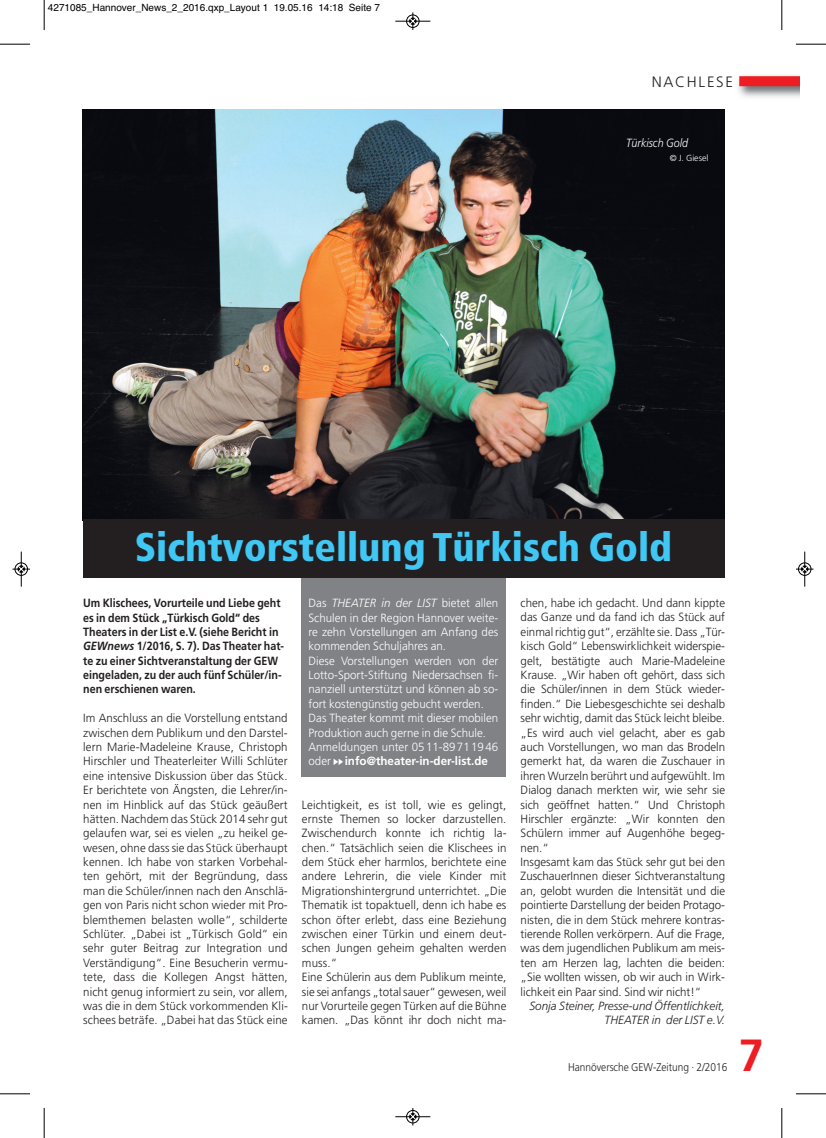
<style>
.page{position:relative;width:826px;height:1138px;background:#fff}
.page>*{position:absolute;margin:0;border:0;box-sizing:border-box;transform-origin:0 0}
.t1{font:700 45px "Frutiger";color:#ee1d23}
.t2{font:900 condensed 40px "Frutiger";color:#40c7f4}
.t3{font:300 15px "Frutiger";letter-spacing:.115em;color:#231f20}
.t4{font:300 11.88px/14.4px "Frutiger";color:#231f20}
.t5{font:300 11.88px/14.4px "Frutiger";color:#fff}
.t6{font:700 11.88px/14.4px "Frutiger";color:#231f20;scale:.9 1}
.t7{font:italic 300 11.88px/14.4px "Frutiger";color:#231f20;text-align:right}
.t8{font:italic 300 11.88px "Frutiger";color:#fff;scale:.9 1}
.t9{font:300 11.25px "Frutiger";color:#231f20;scale:.9 1}
.t10{font:10px "Helvetica";color:#000}
.t11{font:300 8.75px "Frutiger";color:#fff}
.s1{font-style:italic}
.s2{font-family:"Mathematical Pi Six";font-weight:400;font-size:8.75px}
.s3{font-weight:700}
</style>
<div class="page">
<img style="left:738px;top:75px;width:61px;height:23px">
<div style="left:739px;top:76px;width:60px;height:10px;background:#ee1d23"></div>
<div style="left:301px;top:578px;width:204px;height:198px;background:#808285"></div>
<img style="left:82px;top:110px;width:642px;height:409px">
<div style="left:82px;top:519px;width:642px;height:59px;background:#231f20"></div>
<hr style="left:44px;top:0;width:1px;height:30px;background:#000">
<hr style="left:0;top:44px;width:30px;height:1px;background:#000">
<hr style="left:781px;top:0;width:1px;height:30px;background:#000">
<hr style="left:795px;top:44px;width:30px;height:1px;background:#000">
<hr style="left:44px;top:1107px;width:1px;height:30px;background:#000">
<hr style="left:0;top:1093px;width:30px;height:1px;background:#000">
<hr style="left:781px;top:1107px;width:1px;height:30px;background:#000">
<hr style="left:795px;top:1093px;width:30px;height:1px;background:#000">
<hr style="left:395px;top:21px;width:35px;height:1px;background:#000">
<div style="left:406px;top:15px;width:13px;height:13px;border:1px solid #000;border-radius:50%"></div>
<svg style="left:409px;top:12px;width:7px;height:18px"></svg>
<div style="left:406px;top:1109px;width:13px;height:14px;border:1px solid #fff;border-radius:50%"></div>
<hr style="left:395px;top:1116px;width:35px;height:1px;background:#000">
<div style="left:406px;top:1109px;width:13px;height:13px;border:1px solid #000;border-radius:50%"></div>
<svg style="left:409px;top:1108px;width:7px;height:17px"></svg>
<hr style="left:21px;top:551px;width:1px;height:35px;background:#000">
<div style="left:15px;top:562px;width:13px;height:13px;border:1px solid #000;border-radius:50%"></div>
<svg style="left:12px;top:565px;width:18px;height:7px"></svg>
<div style="left:797px;top:562px;width:14px;height:13px;border:1px solid #fff;border-radius:50%"></div>
<hr style="left:804px;top:551px;width:1px;height:35px;background:#000">
<div style="left:798px;top:562px;width:12px;height:13px;border:1px solid #000;border-radius:50%"></div>
<svg style="left:796px;top:565px;width:17px;height:7px"></svg>
<p class="t10" style="left:48px;top:2px;width:333px">4271085_Hannover_News_2_2016.qxp_Layout 1 19.05.16 14:18 Seite 7</p>
<p class="t3" style="left:651px;top:76px;width:83px">NACHLESE</p>
<p class="t8" style="left:626px;top:138px;width:70px">Türkisch Gold</p>
<p class="t11" style="left:669px;top:154px;width:40px">© J. Giesel</p>
<h2 class="t2" style="left:135px;top:531px;width:539px">Sichtvorstellung Türkisch Gold</h2>
<p class="t6" style="left:83px;top:596px;width:225px">Um Klischees, Vorurteile und Liebe geht es in dem Stück „Türkisch Gold“ des Theaters in der List e.V. (siehe Bericht in <span class="s1">GEWnews</span> 1/2016, S. 7). Das Theater hat&shy;te zu einer Sichtveranstaltung der GEW eingeladen, zu der auch fünf Schüler/in&shy;nen erschienen waren.</p>
<p class="t4" style="left:83px;top:711px;width:206px;text-align:justify">Im Anschluss an die Vorstellung entstand zwischen dem Publikum und den Darstel&shy;lern Marie-Madeleine Krause, Christoph Hirschler und Theaterleiter Willi Schlüter eine intensive Diskussion über das Stück.<br>Er berichtete von Ängsten, die Lehrer/in&shy;nen im Hinblick auf das Stück geäußert hätten. Nachdem das Stück 2014 sehr gut gelaufen war, sei es vielen „zu heikel ge&shy;wesen, ohne dass sie das Stück überhaupt kennen. Ich habe von starken Vorbehal&shy;ten gehört, mit der Begründung, dass man die Schüler/innen nach den Anschlä&shy;gen von Paris nicht schon wieder mit Pro&shy;blemthemen belasten wolle“, schilderte Schlüter. „Dabei ist „Türkisch Gold“ ein sehr guter Beitrag zur Integration und Verständigung“. Eine Besucherin vermu&shy;tete, dass die Kollegen Angst hätten, nicht genug informiert zu sein, vor allem, was die in dem Stück vorkommenden Kli&shy;schees beträfe. „Dabei hat das Stück eine</p>
<p class="t5" style="left:308px;top:596px;width:191px">Das <span class="s1">THEATER in der LIST</span> bietet allen Schulen in der Region Hannover weite&shy;re zehn Vorstellungen am Anfang des kommenden Schuljahres an.<br>Diese Vorstellungen werden von der Lotto-Sport-Stiftung Niedersachsen fi&shy;nanziell unterstützt und können ab so&shy;fort kostengünstig gebucht werden.<br>Das Theater kommt mit dieser mobilen Produktion auch gerne in die Schule.<br>Anmeldungen unter 0511-89711946 oder <span class="s2">--</span> <span class="s3">info@theater-in-der-list.de</span></p>
<p class="t4" style="left:302px;top:797px;width:206px">Leichtigkeit, es ist toll, wie es gelingt, ernste Themen so locker darzustellen.<br>Zwischendurch konnte ich richtig la&shy;chen.“ Tatsächlich seien die Klischees in dem Stück eher harmlos, berichtete eine andere Lehrerin, die viele Kinder mit Migrationshintergrund unterrichtet. „Die Thematik ist topaktuell, denn ich habe es schon öfter erlebt, dass eine Beziehung zwischen einer Türkin und einem deut&shy;schen Jungen geheim gehalten werden muss.“<br>Eine Schülerin aus dem Publikum meinte, sie sei anfangs „total sauer“ gewesen, weil nur Vorurteile gegen Türken auf die Bühne kamen. „Das könnt ihr doch nicht ma-</p>
<p class="t4" style="left:520px;top:596px;width:206px">chen, habe ich gedacht. Und dann kippte das Ganze und da fand ich das Stück auf einmal richtig gut“, erzählte sie. Dass „Tür&shy;kisch Gold“ Lebenswirklichkeit widerspie&shy;gelt, bestätigte auch Marie-Madeleine Krause. „Wir haben oft gehört, dass sich die Schüler/innen in dem Stück wieder&shy;finden.“ Die Liebesgeschichte sei deshalb sehr wichtig, damit das Stück leicht bleibe. „Es wird auch viel gelacht, aber es gab auch Vorstellungen, wo man das Brodeln gemerkt hat, da waren die Zuschauer in ihren Wurzeln berührt und aufgewühlt. Im Dialog danach merkten wir, wie sehr sie sich geöffnet hatten.“ Und Christoph Hirschler ergänzte: „Wir konnten den Schülern immer auf Augenhöhe begeg&shy;nen.“<br>Insgesamt kam das Stück sehr gut bei den ZuschauerInnen dieser Sichtveranstaltung an, gelobt wurden die Intensität und die pointierte Darstellung der beiden Protago&shy;nisten, die in dem Stück mehrere kontras&shy;tierende Rollen verkörpern. Auf die Frage, was dem jugendlichen Publikum am meis&shy;ten am Herzen lag, lachten die beiden: „Sie wollten wissen, ob wir auch in Wirk&shy;lichkeit ein Paar sind. Sind wir nicht!“</p>
<p class="t7" style="left:529px;top:999px;width:197px">Sonja Steiner, Presse-und Öffentlichkeit,<br>THEATER in der LIST e.V.</p>
<p class="t9" style="left:568px;top:1062px;width:178px">Hannöversche GEW-Zeitung · 2/2016</p>
<h1 class="t1" style="left:738px;top:1036px;width:27px">7</h1>
</div>
